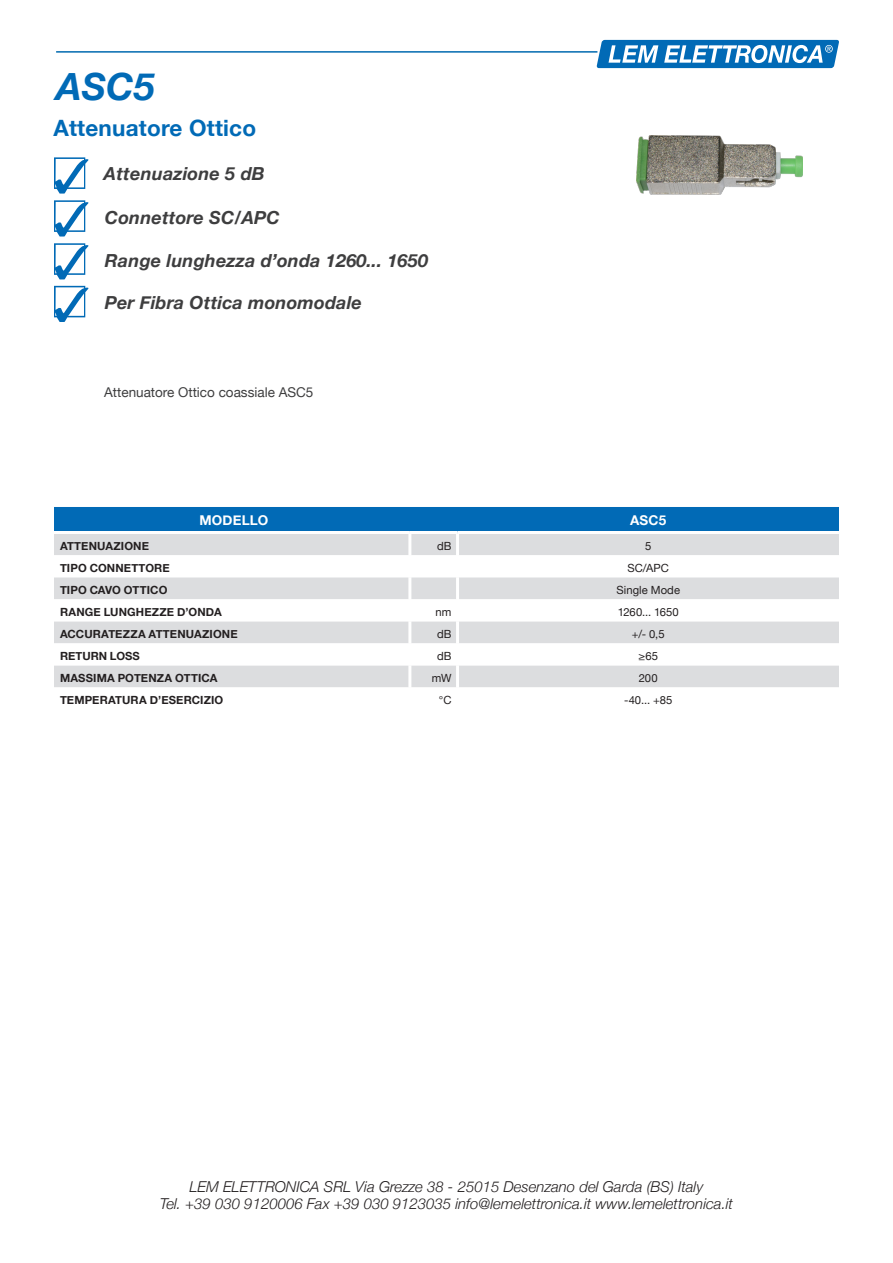
<style>
.page{position:relative;width:893px;height:1263px;background:#fff}
.page>*{position:absolute;margin:0;border:0;box-sizing:border-box;transform-origin:0 0}
.CODICE_Prodotto_ITA{font:italic 700 37.5px "Helvetica Neue";color:#016ab6}
.Sottotitolo_prodotto{font:700 22.5px "Helvetica Neue";letter-spacing:.01em;color:#016ab6}
.t1{font:italic 700 18px "Helvetica Neue";letter-spacing:.01em;color:#3e3e3f}
.piede_pagina_info{font:italic 300 15px "Helvetica Neue";color:#231f20}
.Testi_semplici{font:13.5px "Helvetica Neue";color:#3e3e3f}
.Intestazione_Tabelle_Codice{font:700 13.5px "Helvetica Neue";letter-spacing:.015em;color:#fff}
.Grassetto_Tabelle_ITA{font:700 11.25px "Helvetica Neue";letter-spacing:.01em;color:#231f20}
.Descriz_Tabelle_ITA{font:11.25px "Helvetica Neue";letter-spacing:.005em;color:#231f20}
.Colonna_dB_Dx{font:11.25px "Helvetica Neue";letter-spacing:.005em;color:#231f20}
</style>
<div class="page">
<svg style="left:596px;top:40px;width:243px;height:28px"></svg>
<hr style="left:56px;top:51px;width:541px;height:2px;background:#016aaf">
<svg style="left:54px;top:200px;width:34px;height:36px"></svg>
<svg style="left:54px;top:243px;width:34px;height:36px"></svg>
<svg style="left:54px;top:286px;width:34px;height:36px"></svg>
<svg style="left:54px;top:157px;width:34px;height:37px"></svg>
<img style="left:637px;top:135px;width:166px;height:59px">
<div style="left:54px;top:507px;width:785px;height:24px;background:#016ab6"></div>
<div style="left:54px;top:534px;width:785px;height:21px;background:#dcdddf"></div>
<svg style="left:54px;top:577px;width:785px;height:110px;fill:#dcdddf"></svg>
<hr style="left:408px;top:534px;width:3px;height:21px;background:#fff">
<hr style="left:456px;top:534px;width:3px;height:21px;background:#fff">
<hr style="left:408px;top:577px;width:3px;height:22px;background:#fff">
<hr style="left:456px;top:577px;width:3px;height:22px;background:#fff">
<hr style="left:408px;top:599px;width:3px;height:22px;background:#fff">
<hr style="left:456px;top:599px;width:3px;height:22px;background:#fff">
<hr style="left:408px;top:621px;width:3px;height:22px;background:#fff">
<hr style="left:456px;top:621px;width:3px;height:22px;background:#fff">
<hr style="left:408px;top:643px;width:3px;height:22px;background:#fff">
<hr style="left:456px;top:643px;width:3px;height:22px;background:#fff">
<hr style="left:408px;top:665px;width:3px;height:22px;background:#fff">
<hr style="left:456px;top:665px;width:3px;height:22px;background:#fff">
<p class="CODICE_Prodotto_ITA" style="left:56px;top:57px;width:100px">ASC5</p>
<p class="Sottotitolo_prodotto" style="left:54px;top:110px;width:204px">Attenuatore Ottico</p>
<p class="t1" style="left:104px;top:159px;width:162px">Attenuazione 5 dB</p>
<p class="t1" style="left:105px;top:203px;width:176px">Connettore SC/APC</p>
<p class="t1" style="left:105px;top:246px;width:325px">Range lunghezza d’onda 1260... 1650</p>
<p class="t1" style="left:105px;top:289px;width:259px">Per Fibra Ottica monomodale</p>
<p class="Testi_semplici" style="left:104px;top:382px;width:211px">Attenuatore Ottico coassiale ASC5</p>
<p class="Intestazione_Tabelle_Codice" style="left:199px;top:510px;width:70px">MODELLO</p>
<p class="Intestazione_Tabelle_Codice" style="left:630px;top:510px;width:38px">ASC5</p>
<p class="Grassetto_Tabelle_ITA" style="left:60px;top:537px;width:91px">ATTENUAZIONE</p>
<p class="Colonna_dB_Dx" style="left:437px;top:537px;width:16px">dB</p>
<p class="Descriz_Tabelle_ITA" style="left:645px;top:537px;width:8px">5</p>
<p class="Grassetto_Tabelle_ITA" style="left:60px;top:559px;width:111px">TIPO CONNETTORE</p>
<p class="Descriz_Tabelle_ITA" style="left:627px;top:559px;width:43px">SC/APC</p>
<p class="Grassetto_Tabelle_ITA" style="left:60px;top:581px;width:109px">TIPO CAVO OTTICO</p>
<p class="Descriz_Tabelle_ITA" style="left:616px;top:581px;width:65px">Single Mode</p>
<p class="Grassetto_Tabelle_ITA" style="left:60px;top:603px;width:163px">RANGE LUNGHEZZE D’ONDA</p>
<p class="Colonna_dB_Dx" style="left:436px;top:604px;width:17px">nm</p>
<p class="Descriz_Tabelle_ITA" style="left:618px;top:604px;width:63px">1260... 1650</p>
<p class="Grassetto_Tabelle_ITA" style="left:60px;top:625px;width:179px">ACCURATEZZA ATTENUAZIONE</p>
<p class="Colonna_dB_Dx" style="left:437px;top:626px;width:16px">dB</p>
<p class="Descriz_Tabelle_ITA" style="left:632px;top:626px;width:34px">+/- 0,5</p>
<p class="Grassetto_Tabelle_ITA" style="left:60px;top:647px;width:81px">RETURN LOSS</p>
<p class="Colonna_dB_Dx" style="left:437px;top:648px;width:16px">dB</p>
<p class="Descriz_Tabelle_ITA" style="left:638px;top:648px;width:21px">≥65</p>
<p class="Grassetto_Tabelle_ITA" style="left:60px;top:669px;width:159px">MASSIMA POTENZA OTTICA</p>
<p class="Colonna_dB_Dx" style="left:432px;top:670px;width:21px">mW</p>
<p class="Descriz_Tabelle_ITA" style="left:639px;top:670px;width:20px">200</p>
<p class="Grassetto_Tabelle_ITA" style="left:60px;top:691px;width:165px">TEMPERATURA D’ESERCIZIO</p>
<p class="Colonna_dB_Dx" style="left:439px;top:692px;width:14px">°C</p>
<p class="Descriz_Tabelle_ITA" style="left:624px;top:692px;width:50px">-40... +85</p>
<p class="piede_pagina_info" style="left:189px;top:1175px;width:515px">LEM ELETTRONICA SRL Via Grezze 38 - 25015 Desenzano del Garda (BS) Italy</p>
<p class="piede_pagina_info" style="left:160px;top:1191px;width:575px">Tel. +39 030 9120006 Fax +39 030 9123035 info@lemelettronica.it www.lemelettronica.it</p>
</div>
